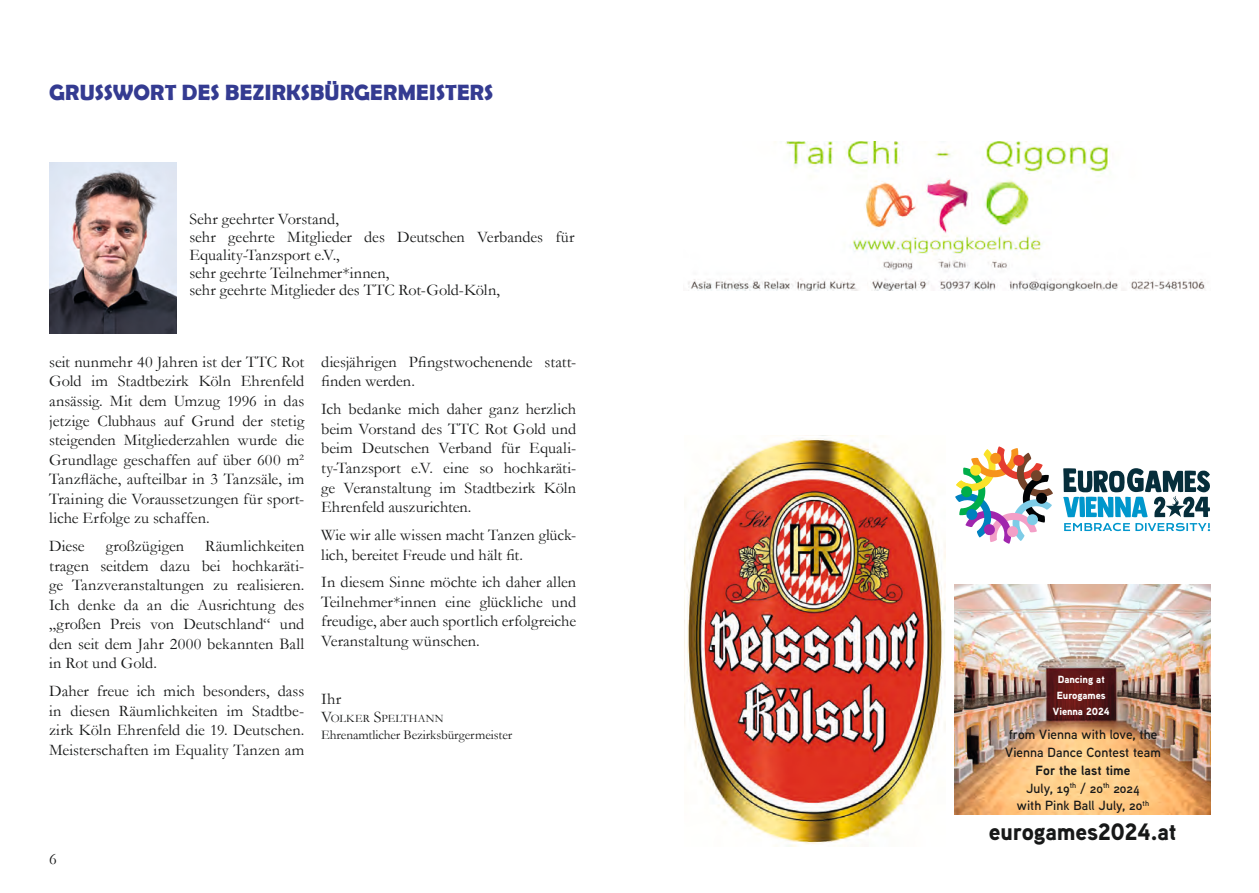
<style>
.page{position:relative;width:1259px;height:893px;background:#fff}
.page>*{position:absolute;margin:0;border:0;box-sizing:border-box;transform-origin:0 0}
.t1{font:900 23.7px "Aaux Next";letter-spacing:-.01em;color:#171818}
.t2{font:700 22.2px "Berlin Sans FB Demi";letter-spacing:.01em;color:#343b91}
.t3{font:16.35px/19.5px "Garamond";color:#171818;text-align:justify}
.t4{font:600 13.35px/17.7px "Aaux Next";letter-spacing:.005em;color:#171818}
.t5{font:13.35px "Garamond";letter-spacing:-.005em;color:#171818}
.t6{font:11.4px "Garamond";letter-spacing:.02em;color:#171818}
.t7{font:900 10.35px/15.8px "Aaux Next";letter-spacing:-.005em;color:#fff;text-align:center}
.s1{font-size:16.35px}
.s2{font-weight:700}
</style>
<div class="page">
<img style="left:49px;top:162px;width:128px;height:171px">
<img style="left:684px;top:435px;width:261px;height:411px">
<img style="left:688px;top:141px;width:517px;height:150px">
<svg style="left:1064px;top:523px;width:146px;height:8px"></svg>
<svg style="left:1063px;top:468px;width:147px;height:49px"></svg>
<svg style="left:955px;top:446px;width:98px;height:98px"></svg>
<img style="left:954px;top:585px;width:256px;height:229px">
<h2 class="t2" style="left:49px;top:79px;width:446px">GRUSSWORT DES BEZIRKSBÜRGERMEISTERS</h2>
<p class="t3" style="left:189px;top:210px;width:387px;line-height:17.7px;text-align:left">Sehr geehrter Vorstand,<br>sehr geehrte Mitglieder des Deutschen Verbandes für Equality-Tanzsport e.V.,<br>sehr geehrte Teilnehmer*innen,<br>sehr geehrte Mitglieder des TTC Rot-Gold-Köln,</p>
<p class="t3" style="left:49px;top:352px;width:257px">seit nunmehr 40 Jahren ist der TTC Rot Gold im Stadtbezirk Köln Ehrenfeld ansässig. Mit dem Umzug 1996 in das jetzige Clubhaus auf Grund der stetig steigenden Mitgliederzahlen wurde die Grundlage geschaffen auf über 600 m²<br>Tanzfläche, aufteilbar in 3 Tanzsäle, im Training die Voraussetzungen für sport&shy;liche Erfolge zu schaffen.</p>
<p class="t3" style="left:49px;top:536px;width:37px">Diese</p>
<p class="t3" style="left:106px;top:536px;width:80px">großzügigen</p>
<p class="t3" style="left:49px;top:536px;width:257px;text-indent:156px">Räumlichkeiten tragen seitdem dazu bei hochkaräti&shy;ge Tanzveranstaltungen zu realisieren.<br>Ich denke da an die Ausrichtung des „großen Preis von Deutschland“ und den seit dem Jahr 2000 bekannten Ball in Rot und Gold.</p>
<p class="t3" style="left:49px;top:681px;width:257px">Daher freue ich mich besonders, dass in diesen Räumlichkeiten im Stadtbe&shy;zirk Köln Ehrenfeld die 19. Deutschen.<br>Meisterschaften im Equality Tanzen am</p>
<p class="t3" style="left:321px;top:352px;width:257px">diesjährigen Pfingstwochenende statt&shy;finden werden.</p>
<p class="t3" style="left:321px;top:399px;width:257px">Ich bedanke mich daher ganz herzlich beim Vorstand des TTC Rot Gold und beim Deutschen Verband für Equali&shy;ty-Tanzsport e.V. eine so hochkaräti&shy;ge Veranstaltung im Stadtbezirk Köln Ehrenfeld auszurichten.</p>
<p class="t3" style="left:321px;top:525px;width:257px">Wie wir alle wissen macht Tanzen glück&shy;lich, bereitet Freude und hält fit.</p>
<p class="t3" style="left:321px;top:572px;width:257px">In diesem Sinne möchte ich daher allen Teilnehmer*innen eine glückliche und freudige, aber auch sportlich erfolgreiche Veranstaltung wünschen.</p>
<p class="t3" style="left:321px;top:688px;width:22px">Ihr</p>
<p class="t6" style="left:321px;top:710px;width:124px"><span class="s1">V</span>OLKER <span class="s1">S</span>PELTHANN</p>
<p class="t5" style="left:321px;top:726px;width:193px">Ehrenamtlicher Bezirksbürgermeister</p>
<p class="t3" style="left:49px;top:848px;width:9px">6</p>
<p class="t7" style="left:1053px;top:671px;width:58px">Dancing at<br>Eurogames<br>Vienna 2024</p>
<p class="t4" style="left:1005px;top:725px;width:157px">from Vienna with love, the<br>Vienna Dance Contest team</p>
<p class="t4" style="left:1017px;top:761px;width:134px;text-align:center"><span class="s2">For the last time<br></span>July, 19<sup>th</sup> / 20<sup>th</sup> 2024 with Pink Ball July, 20<sup>th</sup></p>
<h1 class="t1" style="left:989px;top:815px;width:189px">eurogames2024.at</h1>
</div>
